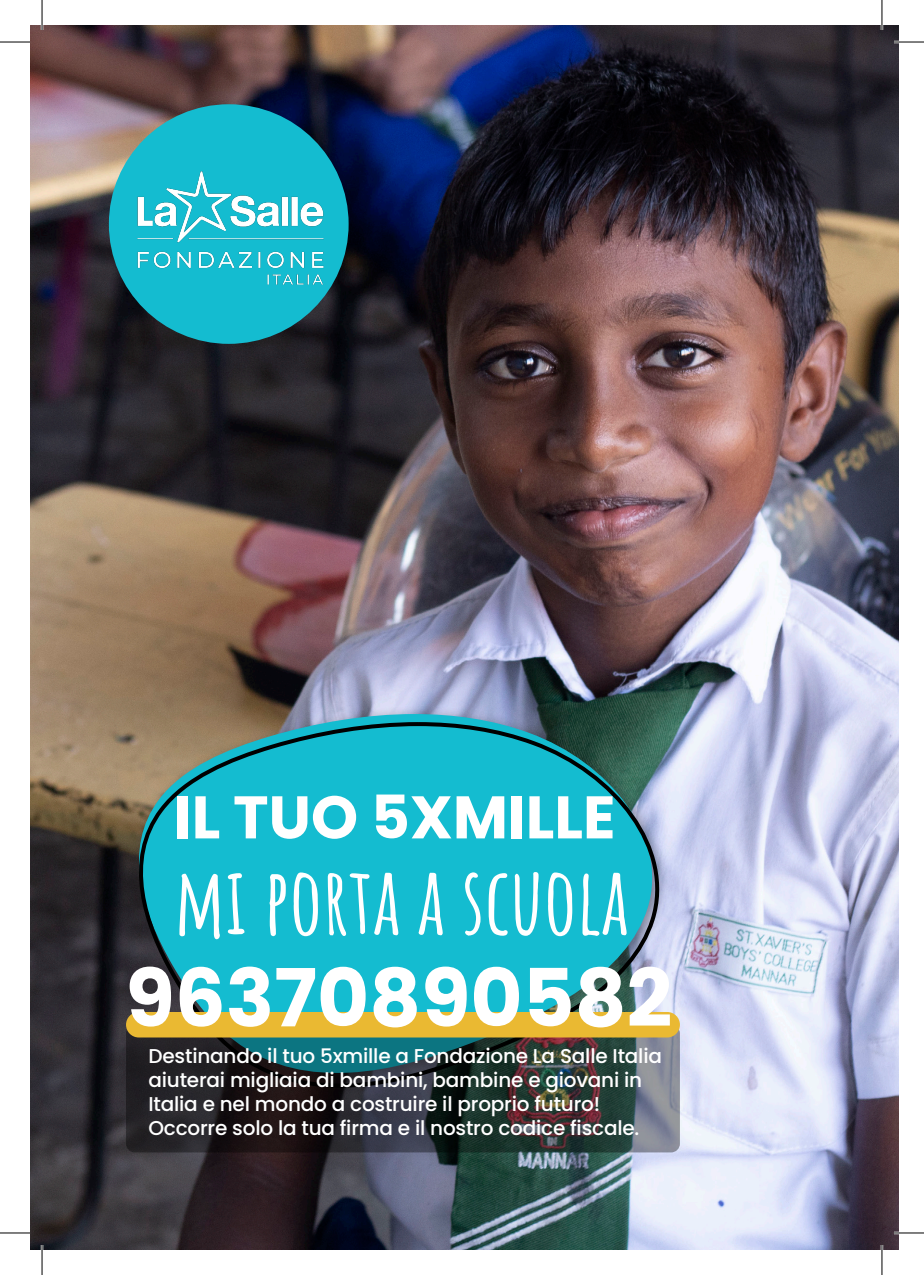
<style>
.page{position:relative;width:924px;height:1275px;background:#fff}
.page>*{position:absolute;margin:0;border:0;box-sizing:border-box;transform-origin:0 0}
.t1{font:700 92px "Amatic SC";color:#fff}
.t2{font:700 80px "Poppins";color:#fff}
.t3{font:700 60px "Poppins";color:#fff}
.t4{font:500 20px/24px "Poppins";letter-spacing:-.01em;color:#fff}
</style>
<div class="page">
<img style="left:31px;top:25px;width:867px;height:1225px">
<div style="left:131px;top:706px;width:536px;height:383px;background:#231f20;opacity:.45"></div>
<svg style="left:118px;top:720px;width:561px;height:369px;background:#28a9b8"></svg>
<svg style="left:126px;top:1024px;width:553px;height:128px;background:#2c383a"></svg>
<div style="left:126px;top:1012px;width:553px;height:25px;background:#eab932;border-radius:13px"></div>
<div style="left:109px;top:104px;width:239px;height:240px;background:#14bcd0;border-radius:50%"></div>
<img style="left:137px;top:171px;width:187px;height:114px">
<hr style="left:893px;top:41px;width:30px;height:2px;background:#fff">
<hr style="left:893px;top:1231px;width:30px;height:3px;background:#fff">
<hr style="left:41px;top:0;width:2px;height:30px;background:#fff">
<hr style="left:41px;top:1245px;width:2px;height:30px;background:#fff">
<hr style="left:880px;top:0;width:2px;height:30px;background:#fff">
<hr style="left:880px;top:1245px;width:2px;height:30px;background:#fff">
<hr style="left:0;top:42px;width:30px;height:1px;background:#000">
<hr style="left:893px;top:42px;width:30px;height:1px;background:#000">
<hr style="left:0;top:1232px;width:30px;height:1px;background:#000">
<hr style="left:893px;top:1232px;width:30px;height:1px;background:#000">
<hr style="left:42px;top:0;width:1px;height:30px;background:#000">
<hr style="left:42px;top:1245px;width:1px;height:30px;background:#000">
<hr style="left:881px;top:0;width:1px;height:30px;background:#000">
<hr style="left:881px;top:1245px;width:1px;height:30px;background:#000">
<p class="t3" style="left:174px;top:782px;width:443px">IL TUO 5XMILLE</p>
<p class="t1" style="left:174px;top:829px;width:456px">MI PORTA A SCUOLA</p>
<p class="t2" style="left:125px;top:952px;width:548px">96370890582</p>
<p class="t4" style="left:148px;top:1044px;width:515px">Destinando il tuo 5xmille a Fondazione La Salle Italia aiuterai migliaia di bambini, bambine e giovani in<br>Italia e nel mondo a costruire il proprio futuro!</p>
<p class="t4" style="left:148px;top:1116px;width:492px">Occorre solo la tua firma e il nostro codice fiscale.</p>
</div>
